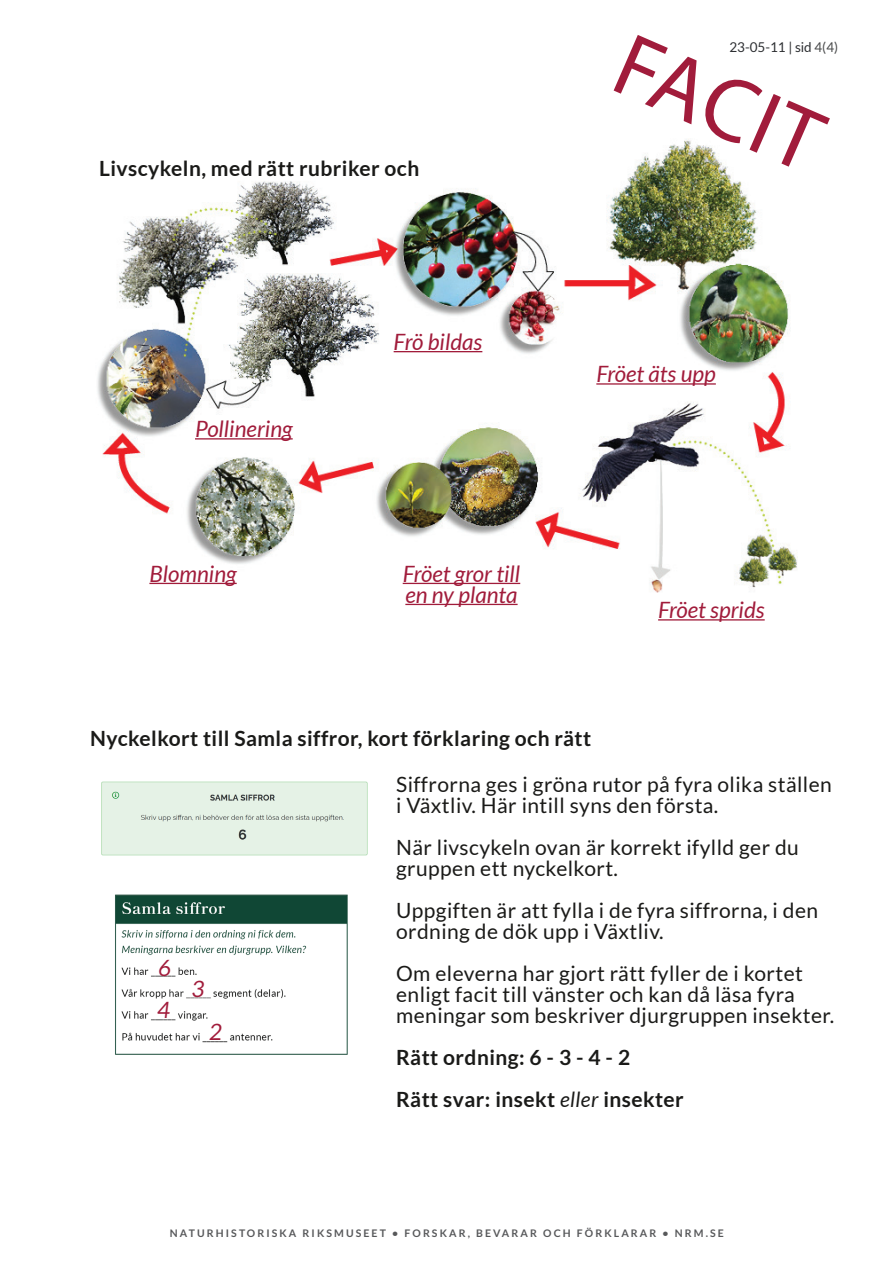
<style>
.page{position:relative;width:893px;height:1263px;background:#fff}
.page>*{position:absolute;margin:0;border:0;box-sizing:border-box;transform-origin:0 0}
.t1{font:90px "Myriad Pro";color:#a11c3b}
.t2{font:italic 22.5px/21px "Lato";color:#a11c3b}
.t3{font:21px/21px "Lato";letter-spacing:.02em;color:#1a1a18}
.t4{font:700 21px/42px "Lato";letter-spacing:.02em;color:#1a1a18}
.t5{font:13.5px "Lato";color:#2d2f32}
.t6{font:700 10.5px "Lato";letter-spacing:.2em;color:#57585a}
.s1{color:#4b4c4d}
.s2{font-weight:400;font-style:italic}
</style>
<div class="page">
<img style="left:115px;top:894px;width:233px;height:161px">
<img style="left:97px;top:139px;width:701px;height:482px">
<hr style="left:195px;top:438px;width:98px;height:1px;background:#a11c3b">
<hr style="left:394px;top:351px;width:88px;height:1px;background:#a11c3b">
<hr style="left:596px;top:383px;width:120px;height:2px;background:#a11c3b">
<hr style="left:658px;top:619px;width:107px;height:1px;background:#a11c3b">
<hr style="left:403px;top:583px;width:117px;height:1px;background:#a11c3b">
<hr style="left:405px;top:604px;width:113px;height:1px;background:#a11c3b">
<hr style="left:149px;top:583px;width:88px;height:1px;background:#a11c3b">
<img style="left:101px;top:781px;width:267px;height:75px">
<p class="t4" style="left:99px;top:147px;width:321px">Livscykeln, med rätt rubriker och</p>
<p class="t2" style="left:195px;top:419px;width:99px">Pollinering</p>
<p class="t2" style="left:149px;top:564px;width:89px">Blomning</p>
<p class="t2" style="left:394px;top:332px;width:90px">Frö bildas</p>
<p class="t2" style="left:403px;top:564px;width:119px">Fröet gror till en ny planta</p>
<h1 class="t1" style="left:640px;top:10px;width:218px;rotate:23deg">FACIT</h1>
<p class="t5" style="left:729px;top:40px;width:110px">23-05-11 | sid <span class="s1">4(4)</span></p>
<p class="t2" style="left:596px;top:364px;width:121px">Fröet äts upp</p>
<p class="t2" style="left:658px;top:600px;width:108px">Fröet sprids</p>
<p class="t4" style="left:90px;top:716px;width:503px">Nyckelkort till Samla siffror, kort förklaring och rätt</p>
<p class="t3" style="left:396px;top:774px;width:437px">Siffrorna ges i gröna rutor på fyra olika ställen i Växtliv. Här intill syns den första.</p>
<p class="t3" style="left:396px;top:837px;width:404px">När livscykeln ovan är korrekt ifylld ger du gruppen ett nyckelkort.</p>
<p class="t3" style="left:396px;top:900px;width:423px">Uppgiften är att fylla i de fyra siffrorna, i den ordning de dök upp i Växtliv.</p>
<p class="t3" style="left:396px;top:963px;width:440px">Om eleverna har gjort rätt fyller de i kortet enligt facit till vänster och kan då läsa fyra meningar som beskriver djurgruppen insekter.</p>
<p class="t4" style="left:396px;top:1036px;width:289px">Rätt ordning: 6 - 3 - 4 - 2<br>Rätt svar: insekt <span class="s2">eller</span> insekter</p>
<p class="t2" style="left:158px;top:958px;width:15px">6</p>
<p class="t2" style="left:192px;top:979px;width:15px">3</p>
<p class="t2" style="left:157px;top:1000px;width:15px">4</p>
<p class="t2" style="left:209px;top:1022px;width:15px">2</p>
<p class="t6" style="left:170px;top:1227px;width:555px">NATURHISTORISKA RIKSMUSEET • FORSKAR, BEVARAR OCH FÖRKLARAR • NRM.SE</p>
</div>
